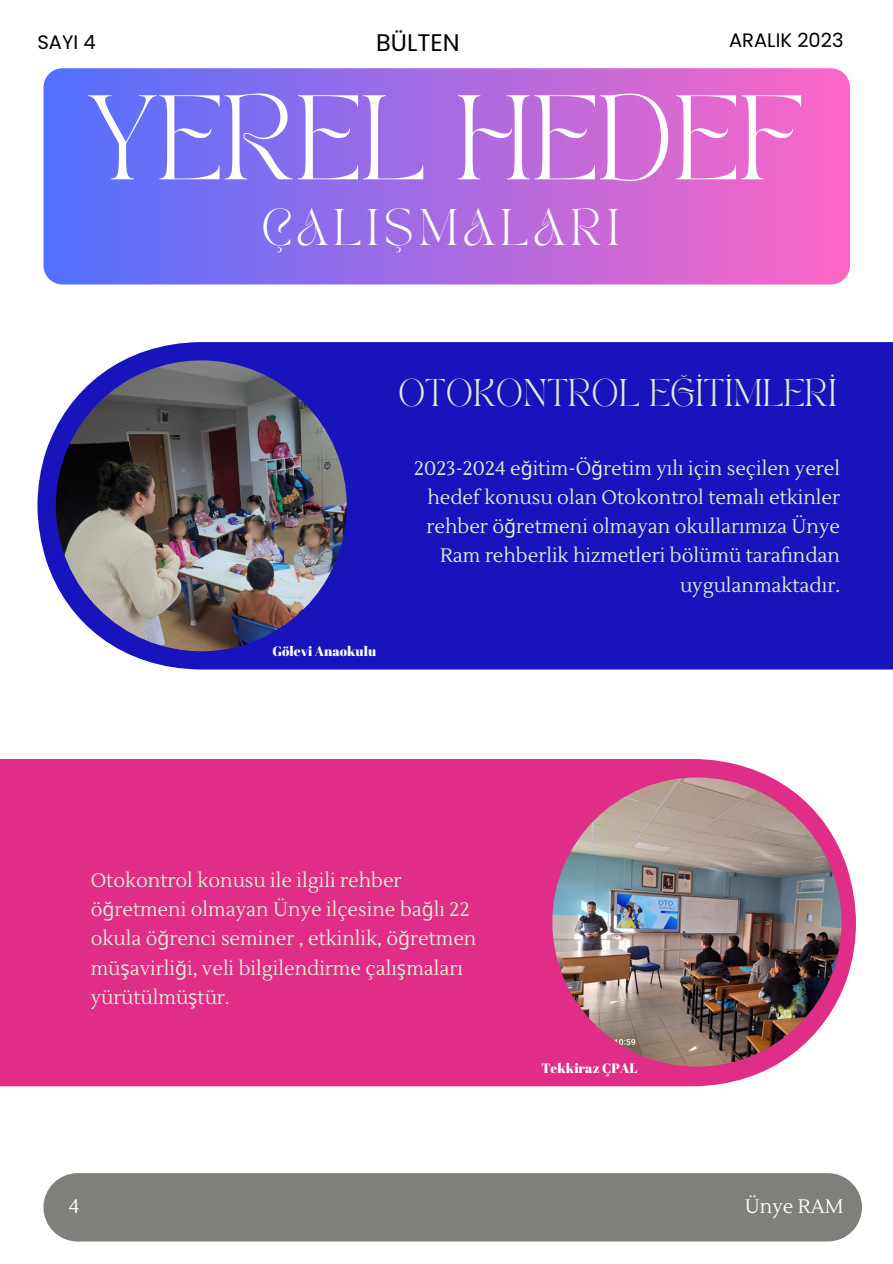
<style>
.page{position:relative;width:893px;height:1264px;background:#fff}
.page>*{position:absolute;margin:0;border:0;box-sizing:border-box;transform-origin:0 0}
.t1{font:84px "TAN PEARL Regular";color:#fff}
.t2{font:36px "TAN PEARL Regular";letter-spacing:.15em;color:#fff}
.t3{font:27px "TAN PEARL Regular";color:#e1edd1}
.t4{font:24px "Poppins";color:#000}
.t5{font:19.5px/29.2px "Lustria";color:#e1edd1;text-align:right}
.t6{font:19.5px "Poppins";color:#000}
.t7{font:19.5px "Lustria";color:#fff}
.t8{font:13.5px "Abril Fatface";color:#fff}
.s1{font-family:"Noto Sans"}
</style>
<div class="page">
<div style="left:43px;top:1173px;width:818px;height:68px;background:#7e807b;border-radius:34px"></div>
<div style="left:37px;top:342px;width:855px;height:327px;background:#1714bd"></div>
<img style="left:56px;top:360px;width:291px;height:291px;border-radius:50%">
<div style="left:0;top:759px;width:855px;height:327px;background:#df2d88"></div>
<img style="left:552px;top:777px;width:289px;height:289px;border-radius:50%">
<div style="left:43px;top:68px;width:806px;height:216px;background:linear-gradient(to right,#5170ff,#fd66c5);border-radius:19px"></div>
<p class="t6" style="left:37px;top:28px;width:60px">SAYI 4</p>
<p class="t4" style="left:376px;top:26px;width:85px">BÜLTEN</p>
<p class="t6" style="left:729px;top:26px;width:116px">ARALIK 2023</p>
<p class="t1" style="left:88px;top:94px;width:717px">YEREL HEDEF</p>
<p class="t2" style="left:261px;top:208px;width:359px">ÇALIŞMALARI</p>
<p class="t3" style="left:398px;top:378px;width:440px">OTOKONTROL EĞİTİMLERİ</p>
<p class="t8" style="left:272px;top:641px;width:105px">Gölevi Anaokulu</p>
<p class="t5" style="left:414px;top:454px;width:427px">2023-2024 e<span class="s1">ğ</span>itim-Ö<span class="s1">ğ</span>retim yılı için seçilen yerel hedef konusu olan Otokontrol temalı etkinler rehber ö<span class="s1">ğ</span>retmeni olmayan okullarımıza Ünye Ram rehberlik hizmetleri bölümü tarafından uygulanmaktadır.</p>
<p class="t5" style="left:91px;top:866px;width:387px;text-align:left">Otokontrol konusu ile ilgili rehber ö<span class="s1">ğ</span>retmeni olmayan Ünye ilçesine ba<span class="s1">ğ</span>lı 22 okula ö<span class="s1">ğ</span>renci seminer , etkinlik, ö<span class="s1">ğ</span>retmen mü<span class="s1">ş</span>avirli<span class="s1">ğ</span>i, veli bilgilendirme çalı<span class="s1">ş</span>maları yürütülmü<span class="s1">ş</span>tür.</p>
<p class="t7" style="left:69px;top:1194px;width:12px">4</p>
<p class="t8" style="left:541px;top:1059px;width:98px">Tekkiraz ÇPAL</p>
<p class="t7" style="left:744px;top:1194px;width:100px">Ünye RAM</p>
</div>
